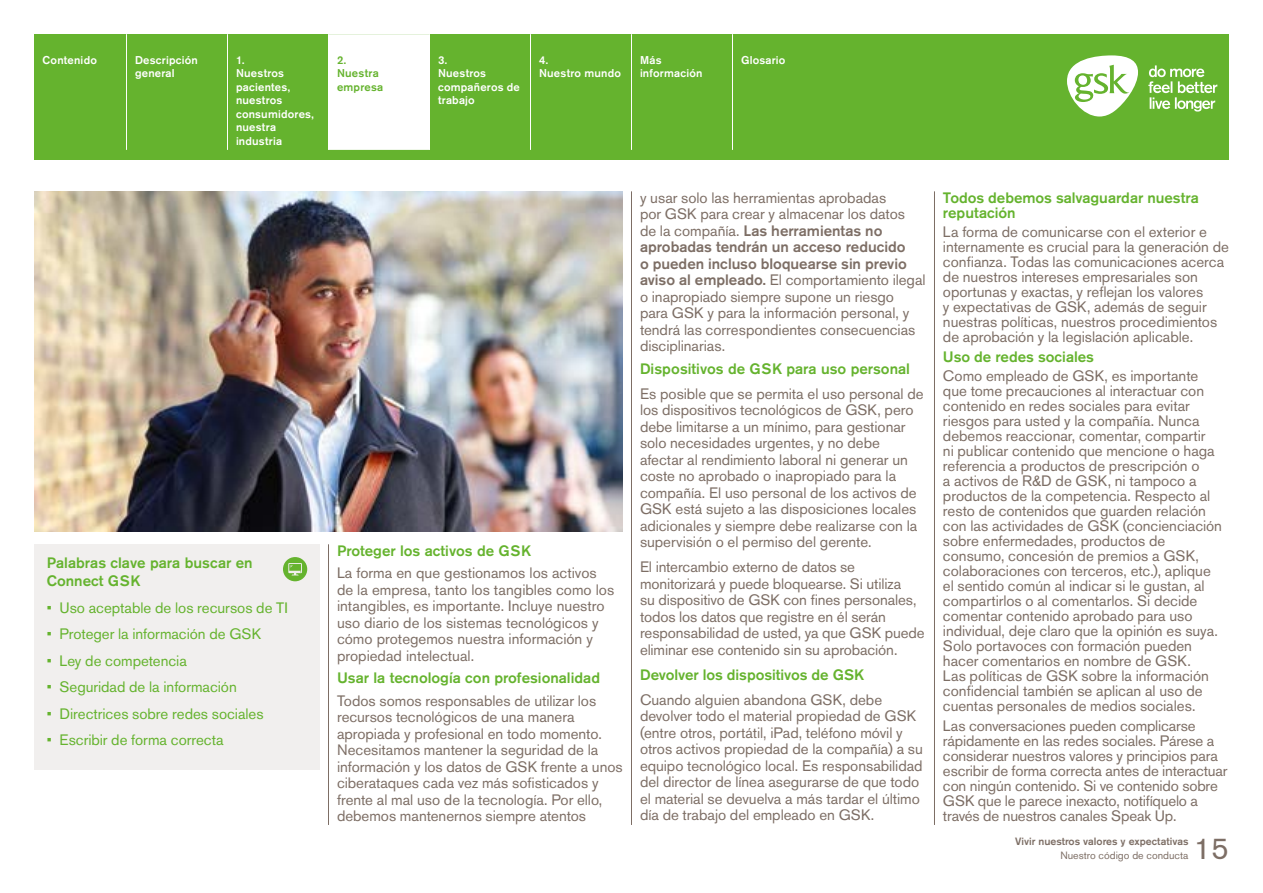
<style>
.page{position:relative;width:1263px;height:893px;background:#fff}
.page>*{position:absolute;margin:0;border:0;box-sizing:border-box;transform-origin:0 0}
.t1{font:30px "Akzidenz Grotesk GSK";color:#7d6e65}
.BodyText{font:15px/16.5px "Akzidenz Grotesk GSK";letter-spacing:-.005em;color:#7d6e65}
.Head_3{font:15px/16.5px "Akzidenz Grotesk GSK";color:#7d6e65}
.Bullets{font:15px "Akzidenz Grotesk GSK";color:#65b32e}
.Head_3-2{font:500 15px/18px "Akzidenz Grotesk GSK";color:#65b32e}
.BodyText-2{font:500 15px/15px "Akzidenz Grotesk GSK";letter-spacing:-.005em;color:#65b32e}
.t2{font:500 11.25px/13.5px "Akzidenz Grotesk GSK";letter-spacing:.02em;color:#fff}
.t3{font:500 11.25px/13.5px "Akzidenz Grotesk GSK";letter-spacing:.02em;color:#65b32e}
.t4{font:500 10.5px "Akzidenz Grotesk GSK";color:#7d6e65}
.t5{font:10.5px "Akzidenz Grotesk GSK";color:#7d6e65}
.s1{font-weight:500}
</style>
<div class="page">
<div style="left:34px;top:34px;width:1195px;height:126px;background:#65b32e"></div>
<div style="left:329px;top:34px;width:100px;height:116px;background:#fff"></div>
<hr style="left:126px;top:34px;width:1px;height:116px;background:#fff">
<hr style="left:227px;top:34px;width:1px;height:116px;background:#fff">
<hr style="left:328px;top:34px;width:1px;height:116px;background:#fff">
<hr style="left:429px;top:34px;width:1px;height:116px;background:#fff">
<hr style="left:530px;top:34px;width:1px;height:116px;background:#fff">
<hr style="left:631px;top:34px;width:1px;height:116px;background:#fff">
<hr style="left:732px;top:34px;width:1px;height:116px;background:#fff">
<svg style="left:1148px;top:65px;width:69px;height:47px"></svg>
<svg style="left:1067px;top:55px;width:71px;height:62px"></svg>
<hr style="left:328px;top:544px;width:1px;height:281px;background:#7d6e65">
<hr style="left:631px;top:191px;width:1px;height:634px;background:#7d6e65">
<hr style="left:934px;top:191px;width:1px;height:634px;background:#7d6e65">
<div style="left:34px;top:544px;width:286px;height:226px;background:#f1efee"></div>
<div style="left:283px;top:557px;width:24px;height:24px;background:#65b32e;border-radius:50%"></div>
<svg style="left:288px;top:563px;width:14px;height:12px"></svg>
<img style="left:34px;top:191px;width:589px;height:340px">
<p class="t2" style="left:43px;top:53px;width:56px">Contenido</p>
<p class="t2" style="left:135px;top:53px;width:64px">Descripción general</p>
<p class="t2" style="left:236px;top:53px;width:79px">1.<br>Nuestros pacientes, nuestros consumidores, nuestra industria</p>
<p class="t3" style="left:337px;top:53px;width:48px">2.<br>Nuestra empresa</p>
<p class="t2" style="left:438px;top:53px;width:83px">3.<br>Nuestros compañeros de trabajo</p>
<p class="t2" style="left:539px;top:53px;width:83px">4.<br>Nuestro mundo</p>
<p class="t2" style="left:640px;top:53px;width:64px">Más información</p>
<p class="t2" style="left:741px;top:53px;width:46px">Glosario</p>
<p class="Head_3-2" style="left:47px;top:554px;width:207px">Palabras clave para buscar en<br>Connect GSK</p>
<p class="Bullets" style="left:47px;top:598px;width:243px">• Uso aceptable de los recursos de TI</p>
<p class="Bullets" style="left:47px;top:624px;width:216px">• Proteger la información de GSK</p>
<p class="Bullets" style="left:47px;top:651px;width:142px">• Ley de competencia</p>
<p class="Bullets" style="left:47px;top:677px;width:192px">• Seguridad de la información</p>
<p class="Bullets" style="left:47px;top:704px;width:218px">• Directrices sobre redes sociales</p>
<p class="Bullets" style="left:47px;top:730px;width:178px">• Escribir de forma correcta</p>
<p class="Head_3-2" style="left:337px;top:541px;width:196px">Proteger los activos de GSK</p>
<p class="Head_3" style="left:337px;top:564px;width:279px">La forma en que gestionamos los activos de la empresa, tanto los tangibles como los intangibles, es importante. Incluye nuestro uso diario de los sistemas tecnológicos y cómo protegemos nuestra información y propiedad intelectual.</p>
<p class="Head_3-2" style="left:337px;top:669px;width:265px">Usar la tecnología con profesionalidad</p>
<p class="BodyText" style="left:337px;top:692px;width:287px">Todos somos responsables de utilizar los recursos tecnológicos de una manera apropiada y profesional en todo momento.<br>Necesitamos mantener la seguridad de la información y los datos de GSK frente a unos ciberataques cada vez más sofisticados y frente al mal uso de la tecnología. Por ello, debemos mantenernos siempre atentos</p>
<p class="BodyText" style="left:640px;top:189px;width:287px">y usar solo las herramientas aprobadas<br>por GSK para crear y almacenar los datos<br>de la compañía. <span class="s1">Las herramientas no aprobadas tendrán un acceso reducido<br>o pueden incluso bloquearse sin previo aviso al empleado.</span> El comportamiento ilegal o inapropiado siempre supone un riesgo para GSK y para la información personal, y tendrá las correspondientes consecuencias disciplinarias.</p>
<p class="Head_3-2" style="left:640px;top:359px;width:272px">Dispositivos de GSK para uso personal</p>
<p class="BodyText" style="left:640px;top:385px;width:285px">Es posible que se permita el uso personal de los dispositivos tecnológicos de GSK, pero debe limitarse a un mínimo, para gestionar solo necesidades urgentes, y no debe afectar al rendimiento laboral ni generar un coste no aprobado o inapropiado para la compañía. El uso personal de los activos de GSK está sujeto a las disposiciones locales adicionales y siempre debe realizarse con la supervisión o el permiso del gerente.</p>
<p class="BodyText" style="left:640px;top:559px;width:286px">El intercambio externo de datos se monitorizará y puede bloquearse. Si utiliza<br>su dispositivo de GSK con fines personales, todos los datos que registre en él serán responsabilidad de usted, ya que GSK puede eliminar ese contenido sin su aprobación.</p>
<p class="BodyText-2" style="left:640px;top:667px;width:226px">Devolver los dispositivos de GSK</p>
<p class="BodyText" style="left:640px;top:691px;width:284px">Cuando alguien abandona GSK, debe devolver todo el material propiedad de GSK (entre otros, portátil, iPad, teléfono móvil y otros activos propiedad de la compañía) a su equipo tecnológico local. Es responsabilidad del director de línea asegurarse de que todo el material se devuelva a más tardar el último día de trabajo del empleado en GSK.</p>
<p class="BodyText-2" style="left:943px;top:190px;width:258px">Todos debemos salvaguardar nuestra reputación</p>
<p class="BodyText" style="left:943px;top:224px;width:287px;line-height:15px">La forma de comunicarse con el exterior e internamente es crucial para la generación de confianza. Todas las comunicaciones acerca de nuestros intereses empresariales son oportunas y exactas, y reflejan los valores<br>y expectativas de GSK, además de seguir nuestras políticas, nuestros procedimientos de aprobación y la legislación aplicable.</p>
<p class="BodyText-2" style="left:943px;top:349px;width:153px">Uso de redes sociales</p>
<p class="BodyText" style="left:943px;top:368px;width:281px;line-height:15px">Como empleado de GSK, es importante que tome precauciones al interactuar con contenido en redes sociales para evitar riesgos para usted y la compañía. Nunca debemos reaccionar, comentar, compartir<br>ni publicar contenido que mencione o haga referencia a productos de prescripción o<br>a activos de R&amp;D de GSK, ni tampoco a productos de la competencia. Respecto al resto de contenidos que guarden relación con las actividades de GSK (concienciación sobre enfermedades, productos de consumo, concesión de premios a GSK, colaboraciones con terceros, etc.), aplique el sentido común al indicar si le gustan, al compartirlos o al comentarlos. Si decide comentar contenido aprobado para uso individual, deje claro que la opinión es suya.<br>Solo portavoces con formación pueden hacer comentarios en nombre de GSK.<br>Las políticas de GSK sobre la información confidencial también se aplican al uso de cuentas personales de medios sociales.</p>
<p class="BodyText" style="left:943px;top:718px;width:286px;line-height:15px">Las conversaciones pueden complicarse rápidamente en las redes sociales. Párese a considerar nuestros valores y principios para escribir de forma correcta antes de interactuar con ningún contenido. Si ve contenido sobre GSK que le parece inexacto, notifíquelo a través de nuestros canales Speak Up.</p>
<p class="t4" style="left:1015px;top:835px;width:175px">Vivir nuestros valores y expectativas</p>
<p class="t5" style="left:1060px;top:848px;width:130px">Nuestro código de conducta</p>
<h1 class="t1" style="left:1194px;top:829px;width:36px">15</h1>
</div>
